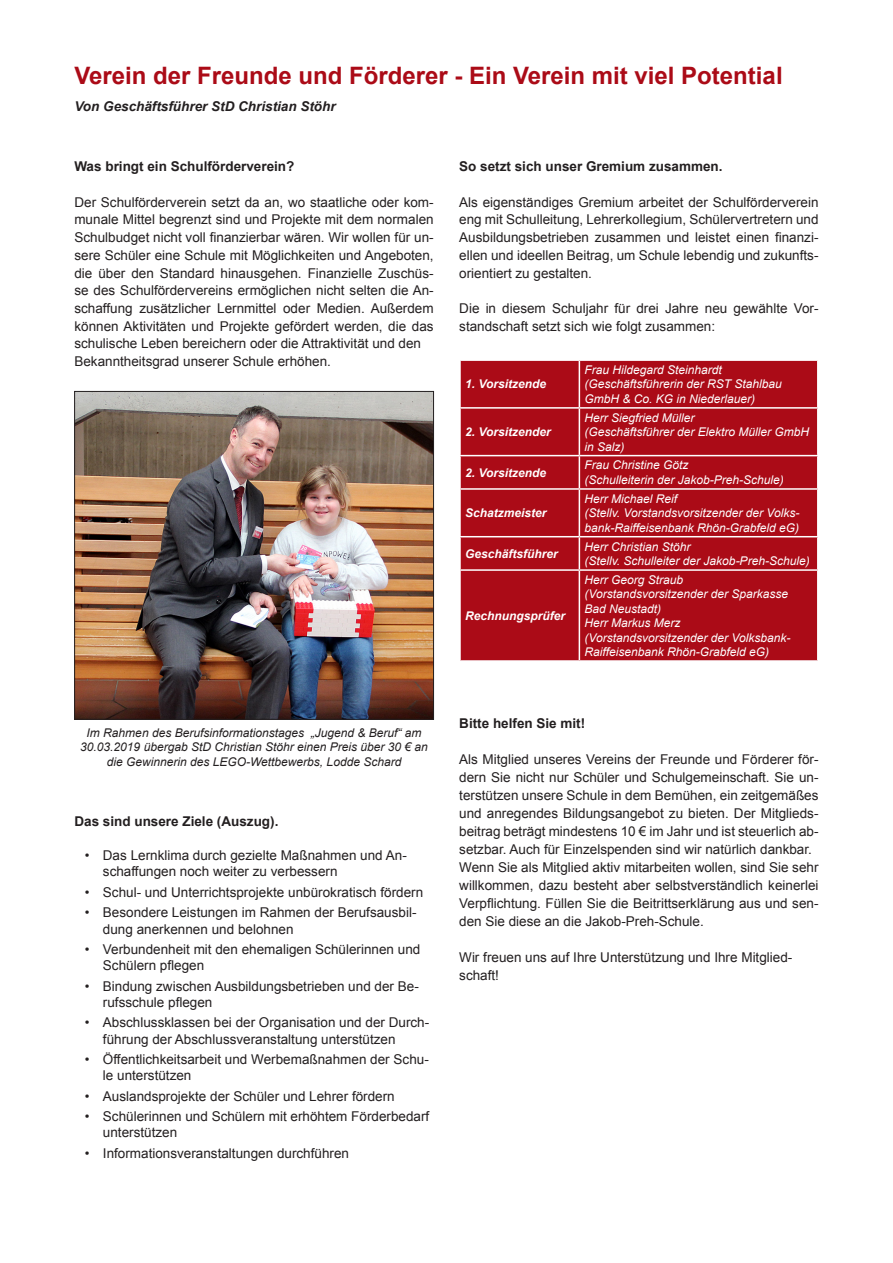
<style>
.page{position:relative;width:893px;height:1263px;background:#fff}
.page>*{position:absolute;margin:0;border:0;box-sizing:border-box;transform-origin:0 0}
.Standardtext_Blocksa{font:700 24px "Arial";color:#ab0b17}
.Standardtext_Blocksa-2{font:13.5px/17.7px "Arial";color:#231f20}
.Standardtext_Blocksa-3{font:700 13.5px "Arial";color:#231f20}
.Standardtext_Blocksa-4{font:italic 700 13.5px "Arial";color:#231f20}
.Standardtext_Blocksa-5{font:italic 12px/14.4px "Arial";color:#fff}
.Bildunterschrift{font:italic 12px/14.4px "Arial";color:#231f20;text-align:center}
.Standardtext_Blocksa-6{font:italic 700 12px "Arial";color:#fff}
</style>
<div class="page">
<img style="left:76px;top:393px;width:356px;height:324px">
<div style="left:74px;top:391px;width:360px;height:328px;border:1px solid #231f20"></div>
<div style="left:461px;top:361px;width:356px;height:299px;background:#ab0b17"></div>
<hr style="left:579px;top:361px;width:1px;height:46px;background:#fff">
<hr style="left:459px;top:407px;width:120px;height:2px;background:#fff">
<hr style="left:579px;top:407px;width:240px;height:2px;background:#fff">
<hr style="left:579px;top:409px;width:1px;height:46px;background:#fff">
<hr style="left:459px;top:455px;width:120px;height:1px;background:#fff">
<hr style="left:579px;top:455px;width:240px;height:1px;background:#fff">
<hr style="left:579px;top:456px;width:1px;height:32px;background:#fff">
<hr style="left:459px;top:488px;width:120px;height:2px;background:#fff">
<hr style="left:579px;top:488px;width:240px;height:2px;background:#fff">
<hr style="left:579px;top:490px;width:1px;height:46px;background:#fff">
<hr style="left:459px;top:536px;width:120px;height:1px;background:#fff">
<hr style="left:579px;top:536px;width:240px;height:1px;background:#fff">
<hr style="left:579px;top:537px;width:1px;height:32px;background:#fff">
<hr style="left:459px;top:569px;width:120px;height:2px;background:#fff">
<hr style="left:579px;top:569px;width:240px;height:2px;background:#fff">
<hr style="left:579px;top:571px;width:1px;height:89px;background:#fff">
<p class="Standardtext_Blocksa" style="left:74px;top:60px;width:710px">Verein der Freunde und Förderer - Ein Verein mit viel Potential</p>
<p class="Standardtext_Blocksa-4" style="left:74px;top:97px;width:263px">Von Geschäftsführer StD Christian Stöhr</p>
<p class="Standardtext_Blocksa-3" style="left:74px;top:158px;width:222px">Was bringt ein Schulförderverein?</p>
<p class="Standardtext_Blocksa-2" style="left:74px;top:193px;width:361px;text-align:justify">Der Schulförderverein setzt da an, wo staatliche oder kom&shy;munale Mittel begrenzt sind und Projekte mit dem normalen Schulbudget nicht voll finanzierbar wären. Wir wollen für un&shy;sere Schüler eine Schule mit Möglichkeiten und Angeboten, die über den Standard hinausgehen. Finanzielle Zuschüs&shy;se des Schulfördervereins ermöglichen nicht selten die An&shy;schaffung zusätzlicher Lernmittel oder Medien. Außerdem können Aktivitäten und Projekte gefördert werden, die das schulische Leben bereichern oder die Attraktivität und den</p>
<p class="Standardtext_Blocksa-2" style="left:74px;top:353px;width:258px">Bekanntheitsgrad unserer Schule erhöhen.</p>
<p class="Bildunterschrift" style="left:80px;top:725px;width:349px">Im Rahmen des Berufsinformationstages „Jugend &amp; Beruf“ am<br>30.03.2019 übergab StD Christian Stöhr einen Preis über 30 € an die Gewinnerin des LEGO-Wettbewerbs, Lodde Schard</p>
<p class="Standardtext_Blocksa-3" style="left:74px;top:813px;width:206px">Das sind unsere Ziele (Auszug).</p>
<p class="Standardtext_Blocksa-2" style="left:103px;top:847px;width:305px;line-height:16.2px;text-indent:-18px">• Das Lernklima durch gezielte Maßnahmen und An&shy;schaffungen noch weiter zu verbessern</p>
<p class="Standardtext_Blocksa-2" style="left:85px;top:883px;width:340px">• Schul- und Unterrichtsprojekte unbürokratisch fördern</p>
<p class="Standardtext_Blocksa-2" style="left:103px;top:905px;width:315px;line-height:16.2px;text-indent:-18px">• Besondere Leistungen im Rahmen der Berufsausbil&shy;dung anerkennen und belohnen</p>
<p class="Standardtext_Blocksa-2" style="left:103px;top:941px;width:319px;line-height:16.2px;text-indent:-18px">• Verbundenheit mit den ehemaligen Schülerinnen und<br>Schülern pflegen</p>
<p class="Standardtext_Blocksa-2" style="left:103px;top:978px;width:317px;line-height:16.2px;text-indent:-18px">• Bindung zwischen Ausbildungsbetrieben und der Be&shy;rufsschule pflegen</p>
<p class="Standardtext_Blocksa-2" style="left:103px;top:1015px;width:328px;line-height:16.2px;text-indent:-18px">• Abschlussklassen bei der Organisation und der Durch&shy;führung der Abschlussveranstaltung unterstützen</p>
<p class="Standardtext_Blocksa-2" style="left:103px;top:1051px;width:327px;line-height:16.2px;text-indent:-18px">• Öffentlichkeitsarbeit und Werbemaßnahmen der Schu&shy;le unterstützen</p>
<p class="Standardtext_Blocksa-2" style="left:85px;top:1087px;width:311px">• Auslandsprojekte der Schüler und Lehrer fördern</p>
<p class="Standardtext_Blocksa-2" style="left:103px;top:1108px;width:328px;line-height:16.2px;text-indent:-18px">• Schülerinnen und Schülern mit erhöhtem Förderbedarf unterstützen</p>
<p class="Standardtext_Blocksa-2" style="left:85px;top:1144px;width:266px">• Informationsveranstaltungen durchführen</p>
<p class="Standardtext_Blocksa-3" style="left:459px;top:158px;width:265px">So setzt sich unser Gremium zusammen.</p>
<p class="Standardtext_Blocksa-2" style="left:459px;top:193px;width:361px;text-align:justify">Als eigenständiges Gremium arbeitet der Schulförderverein eng mit Schulleitung, Lehrerkollegium, Schülervertretern und Ausbildungsbetrieben zusammen und leistet einen finanzi&shy;ellen und ideellen Beitrag, um Schule lebendig und zukunfts&shy;orientiert zu gestalten.</p>
<p class="Standardtext_Blocksa-2" style="left:459px;top:300px;width:361px">Die in diesem Schuljahr für drei Jahre neu gewählte Vor&shy;standschaft setzt sich wie folgt zusammen:</p>
<p class="Standardtext_Blocksa-6" style="left:465px;top:376px;width:82px">1. Vorsitzende</p>
<p class="Standardtext_Blocksa-6" style="left:465px;top:424px;width:87px">2. Vorsitzender</p>
<p class="Standardtext_Blocksa-6" style="left:465px;top:464px;width:82px">2. Vorsitzende</p>
<p class="Standardtext_Blocksa-6" style="left:465px;top:505px;width:83px">Schatzmeister</p>
<p class="Standardtext_Blocksa-6" style="left:465px;top:545px;width:94px">Geschäftsführer</p>
<p class="Standardtext_Blocksa-6" style="left:465px;top:608px;width:102px">Rechnungsprüfer</p>
<p class="Standardtext_Blocksa-5" style="left:584px;top:363px;width:139px">Frau Hildegard Steinhardt</p>
<p class="Standardtext_Blocksa-5" style="left:584px;top:377px;width:199px">(Geschäftsführerin der RST Stahlbau<br>GmbH &amp; Co. KG in Niederlauer)</p>
<p class="Standardtext_Blocksa-5" style="left:584px;top:410px;width:112px">Herr Siegfried Müller</p>
<p class="Standardtext_Blocksa-5" style="left:584px;top:425px;width:226px">(Geschäftsführer der Elektro Müller GmbH in Salz)</p>
<p class="Standardtext_Blocksa-5" style="left:584px;top:458px;width:106px">Frau Christine Götz</p>
<p class="Standardtext_Blocksa-5" style="left:584px;top:473px;width:201px">(Schulleiterin der Jakob-Preh-Schule)</p>
<p class="Standardtext_Blocksa-5" style="left:584px;top:492px;width:94px">Herr Michael Reif</p>
<p class="Standardtext_Blocksa-5" style="left:584px;top:506px;width:216px">(Stellv. Vorstandsvorsitzender der Volks&shy;bank-Raiffeisenbank Rhön-Grabfeld eG)</p>
<p class="Standardtext_Blocksa-5" style="left:584px;top:539px;width:108px">Herr Christian Stöhr</p>
<p class="Standardtext_Blocksa-5" style="left:584px;top:554px;width:227px">(Stellv. Schulleiter der Jakob-Preh-Schule)</p>
<p class="Standardtext_Blocksa-5" style="left:584px;top:573px;width:100px">Herr Georg Straub</p>
<p class="Standardtext_Blocksa-5" style="left:584px;top:587px;width:205px">(Vorstandsvorsitzender der Sparkasse</p>
<p class="Standardtext_Blocksa-5" style="left:584px;top:601px;width:78px">Bad Neustadt)</p>
<p class="Standardtext_Blocksa-5" style="left:584px;top:616px;width:97px">Herr Markus Merz</p>
<p class="Standardtext_Blocksa-5" style="left:584px;top:630px;width:207px">(Vorstandsvorsitzender der Volksbank-<br>Raiffeisenbank Rhön-Grabfeld eG)</p>
<p class="Standardtext_Blocksa-3" style="left:459px;top:714px;width:128px">Bitte helfen Sie mit!</p>
<p class="Standardtext_Blocksa-2" style="left:459px;top:750px;width:361px;text-align:justify">Als Mitglied unseres Vereins der Freunde und Förderer för&shy;dern Sie nicht nur Schüler und Schulgemeinschaft. Sie un&shy;terstützen unsere Schule in dem Bemühen, ein zeitgemäßes und anregendes Bildungsangebot zu bieten. Der Mitglieds&shy;beitrag beträgt mindestens 10 € im Jahr und ist steuerlich ab&shy;setzbar. Auch für Einzelspenden sind wir natürlich dankbar.</p>
<p class="Standardtext_Blocksa-2" style="left:459px;top:858px;width:361px;text-align:justify">Wenn Sie als Mitglied aktiv mitarbeiten wollen, sind Sie sehr willkommen, dazu besteht aber selbstverständlich keinerlei Verpflichtung. Füllen Sie die Beitrittserklärung aus und sen&shy;den Sie diese an die Jakob-Preh-Schule.</p>
<p class="Standardtext_Blocksa-2" style="left:459px;top:948px;width:335px">Wir freuen uns auf Ihre Unterstützung und Ihre Mitglied&shy;schaft!</p>
</div>
